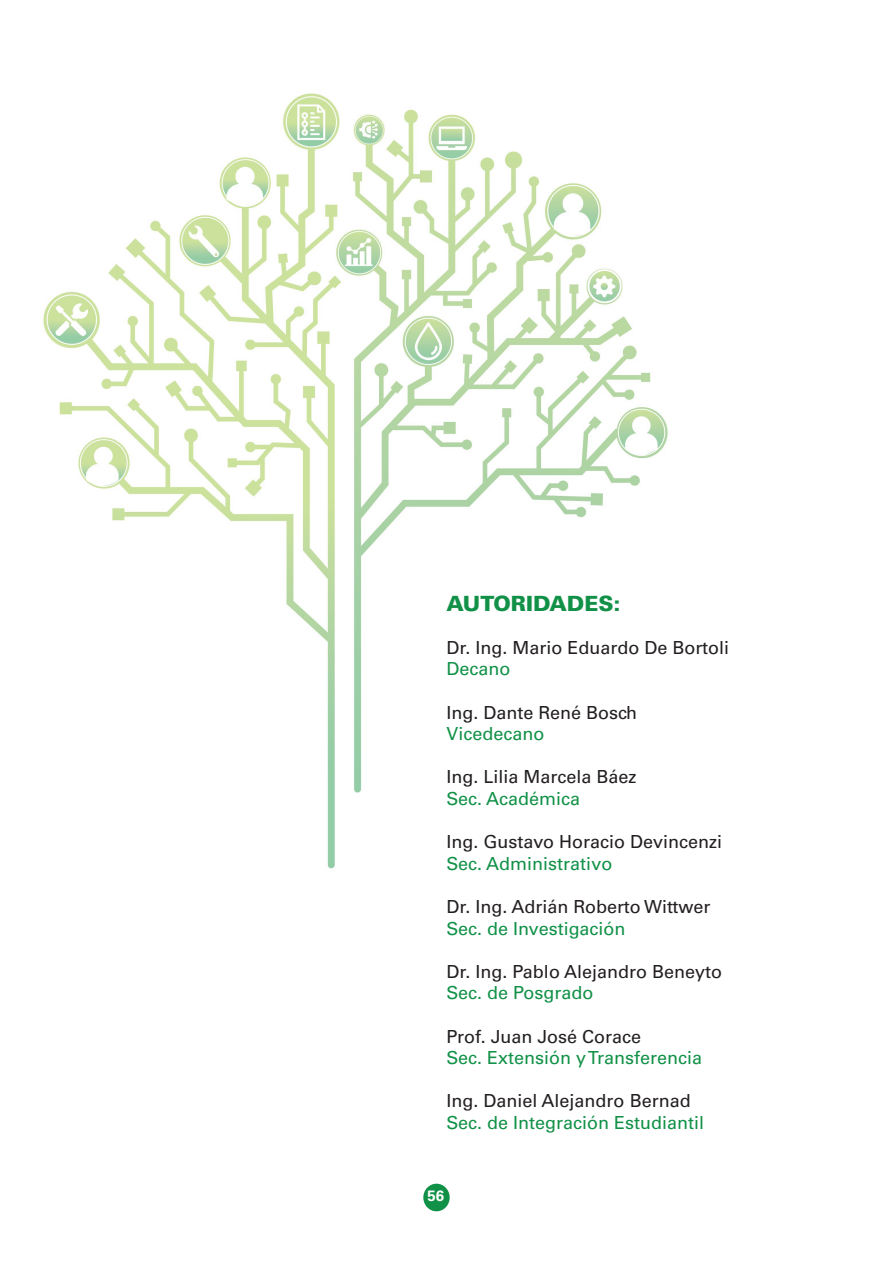
<style>
.page{position:relative;width:893px;height:1263px;background:#fff}
.page>*{position:absolute;margin:0;border:0;box-sizing:border-box;transform-origin:0 0}
.t1{font:900 21px "Univers LT Std";color:#119147}
.t2{font:18px "Univers LT Std";color:#231f20}
.t3{font:18px "Univers LT Std";color:#119147}
.t4{font:700 15px "Univers LT Std";color:#fff}
</style>
<div class="page">
<img style="left:43px;top:93px;width:625px;height:776px">
<div style="left:423px;top:1184px;width:27px;height:27px;background:#119147;border-radius:50%"></div>
<p class="t1" style="left:446px;top:590px;width:17px">AUTORIDADES</p>
<p class="t1" style="left:614px;top:590px;width:8px">:</p>
<p class="t2" style="left:446px;top:637px;width:284px">Dr. Ing. Mario Eduardo De Bortoli</p>
<p class="t3" style="left:446px;top:658px;width:66px">Decano</p>
<p class="t2" style="left:446px;top:701px;width:192px">Ing. Dante René Bosch</p>
<p class="t3" style="left:446px;top:723px;width:100px">Vicedecano</p>
<p class="t2" style="left:446px;top:766px;width:192px">Ing. Lilia Marcela Báez</p>
<p class="t3" style="left:446px;top:788px;width:135px">Sec. Académica</p>
<p class="t2" style="left:446px;top:831px;width:277px">Ing. Gustavo Horacio Devincenzi</p>
<p class="t3" style="left:446px;top:853px;width:167px">Sec. Administrativo</p>
<p class="t2" style="left:446px;top:896px;width:266px">Dr. Ing. Adrián Roberto Wittwer</p>
<p class="t3" style="left:446px;top:917px;width:180px">Sec. de Investigación</p>
<p class="t2" style="left:446px;top:961px;width:277px">Dr. Ing. Pablo Alejandro Beneyto</p>
<p class="t3" style="left:446px;top:982px;width:149px">Sec. de Posgrado</p>
<p class="t2" style="left:446px;top:1025px;width:196px">Prof. Juan José Corace</p>
<p class="t3" style="left:446px;top:1047px;width:257px">Sec. Extensión y Transferencia</p>
<p class="t2" style="left:446px;top:1090px;width:246px">Ing. Daniel Alejandro Bernad</p>
<p class="t3" style="left:446px;top:1112px;width:259px">Sec. de Integración Estudiantil</p>
<p class="t4" style="left:427px;top:1187px;width:18px">56</p>
</div>
